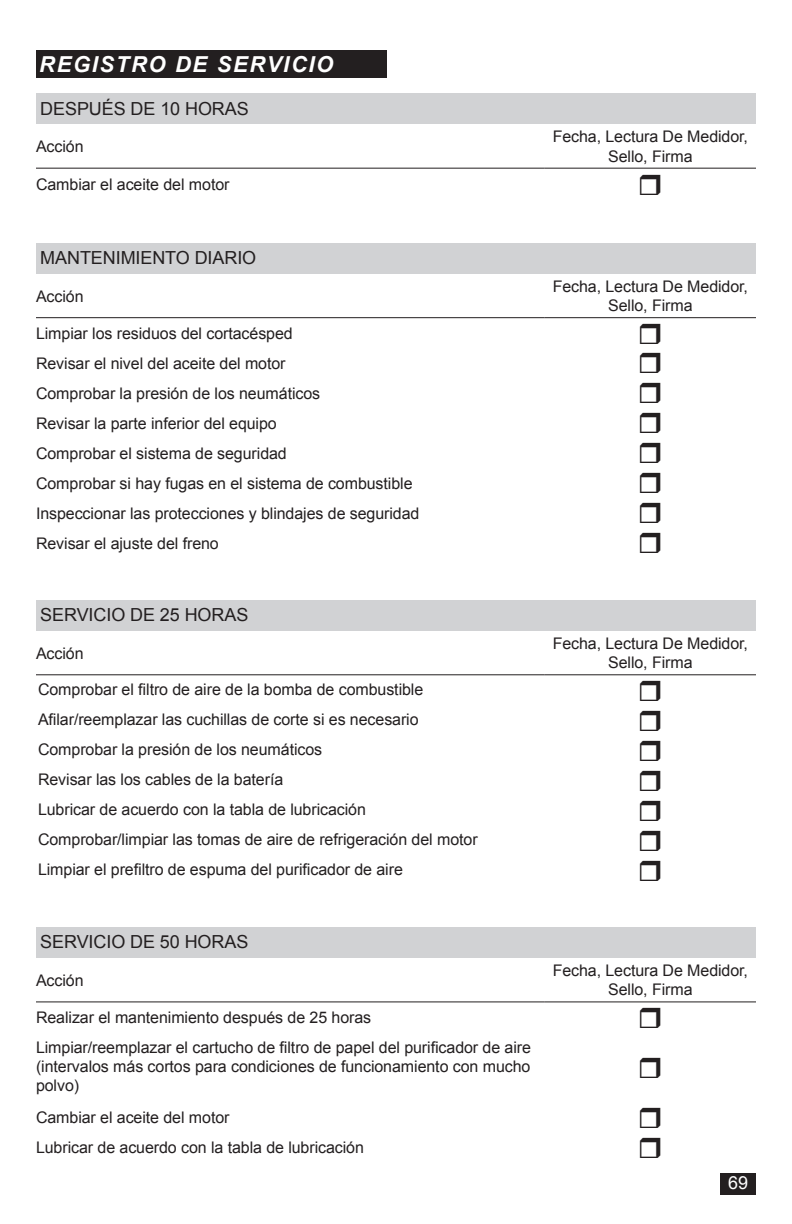
<style>
.page{position:relative;width:792px;height:1224px;background:#fff}
.page>*{position:absolute;margin:0;border:0;box-sizing:border-box;transform-origin:0 0}
.t1{font:italic 700 22px "Arial";letter-spacing:.075em;color:#fff}
.Head_9A{font:18px "Arial";letter-spacing:-.005em;color:#231f20}
.t2{font:18px "Arial";color:#fff}
.Body_Text_SP{font:16px/19.2px "Arial";letter-spacing:-.005em;color:#231f20;text-align:justify}
.Body_Text{font:16px/19.2px "Arial";letter-spacing:-.005em;color:#231f20;text-align:center}
</style>
<div class="page">
<div style="left:36px;top:94px;width:720px;height:30px;background:#d1d2d4"></div>
<hr style="left:36px;top:168px;width:509px;height:1px;background:#231f20">
<hr style="left:545px;top:168px;width:211px;height:1px;background:#231f20">
<div style="left:36px;top:243px;width:720px;height:31px;background:#d1d2d4"></div>
<hr style="left:545px;top:317px;width:211px;height:1px;background:#231f20">
<hr style="left:36px;top:317px;width:509px;height:1px;background:#231f20">
<div style="left:36px;top:600px;width:720px;height:31px;background:#d1d2d4"></div>
<hr style="left:36px;top:674px;width:509px;height:1px;background:#231f20">
<hr style="left:545px;top:674px;width:211px;height:1px;background:#231f20">
<div style="left:36px;top:927px;width:720px;height:31px;background:#d1d2d4"></div>
<hr style="left:36px;top:1001px;width:509px;height:1px;background:#231f20">
<hr style="left:545px;top:1001px;width:211px;height:1px;background:#231f20">
<div style="left:721px;top:1174px;width:35px;height:21px;background:#231f20"></div>
<div style="left:36px;top:50px;width:351px;height:28px;background:#231f20"></div>
<h1 class="t1" style="left:39px;top:50px;width:296px">REGISTRO DE SERVICIO</h1>
<p class="Head_9A" style="left:40px;top:97px;width:210px">DESPUÉS DE 10 HORAS</p>
<p class="Body_Text" style="left:36px;top:137px;width:49px">Acción</p>
<p class="Body_Text" style="left:553px;top:127px;width:197px">Fecha, Lectura De Medidor,<br>Sello, Firma</p>
<p class="Body_Text_SP" style="left:36px;top:175px;width:195px">Cambiar el aceite del motor</p>
<p class="Head_9A" style="left:40px;top:246px;width:217px">MANTENIMIENTO DIARIO</p>
<p class="Body_Text" style="left:36px;top:286px;width:49px">Acción</p>
<p class="Body_Text" style="left:553px;top:277px;width:197px">Fecha, Lectura De Medidor,<br>Sello, Firma</p>
<p class="Body_Text" style="left:36px;top:324px;width:258px">Limpiar los residuos del cortacésped</p>
<p class="Body_Text" style="left:36px;top:353px;width:251px">Revisar el nivel del aceite del motor</p>
<p class="Body_Text_SP" style="left:36px;top:383px;width:286px">Comprobar la presión de los neumáticos</p>
<p class="Body_Text_SP" style="left:36px;top:413px;width:242px">Revisar la parte inferior del equipo</p>
<p class="Body_Text" style="left:36px;top:443px;width:252px">Comprobar el sistema de seguridad</p>
<p class="Body_Text" style="left:36px;top:473px;width:378px">Comprobar si hay fugas en el sistema de combustible</p>
<p class="Body_Text" style="left:36px;top:503px;width:385px">Inspeccionar las protecciones y blindajes de seguridad</p>
<p class="Body_Text" style="left:36px;top:533px;width:184px">Revisar el ajuste del freno</p>
<p class="Head_9A" style="left:40px;top:603px;width:210px">SERVICIO DE 25 HORAS</p>
<p class="Body_Text" style="left:36px;top:644px;width:49px">Acción</p>
<p class="Body_Text" style="left:553px;top:634px;width:197px">Fecha, Lectura De Medidor,<br>Sello, Firma</p>
<p class="Body_Text_SP" style="left:38px;top:680px;width:387px">Comprobar el filtro de aire de la bomba de combustible</p>
<p class="Body_Text_SP" style="left:38px;top:710px;width:382px">Afilar/reemplazar las cuchillas de corte si es necesario</p>
<p class="Body_Text_SP" style="left:38px;top:740px;width:286px">Comprobar la presión de los neumáticos</p>
<p class="Body_Text_SP" style="left:38px;top:770px;width:247px">Revisar las los cables de la batería</p>
<p class="Body_Text_SP" style="left:38px;top:800px;width:330px">Lubricar de acuerdo con la tabla de lubricación</p>
<p class="Body_Text_SP" style="left:38px;top:830px;width:441px">Comprobar/limpiar las tomas de aire de refrigeración del motor</p>
<p class="Body_Text_SP" style="left:38px;top:860px;width:366px">Limpiar el prefiltro de espuma del purificador de aire</p>
<p class="Head_9A" style="left:40px;top:930px;width:210px">SERVICIO DE 50 HORAS</p>
<p class="Body_Text" style="left:36px;top:971px;width:49px">Acción</p>
<p class="Body_Text" style="left:553px;top:961px;width:197px">Fecha, Lectura De Medidor,<br>Sello, Firma</p>
<p class="Body_Text_SP" style="left:36px;top:1008px;width:337px">Realizar el mantenimiento después de 25 horas</p>
<p class="Body_Text_SP" style="left:36px;top:1038px;width:497px">Limpiar/reemplazar el cartucho de filtro de papel del purificador de aire (intervalos más cortos para condiciones de funcionamiento con mucho polvo)</p>
<p class="Body_Text_SP" style="left:36px;top:1108px;width:195px">Cambiar el aceite del motor</p>
<p class="Body_Text_SP" style="left:36px;top:1138px;width:330px">Lubricar de acuerdo con la tabla de lubricación</p>
<p class="t2" style="left:728px;top:1171px;width:22px">69</p>
</div>
